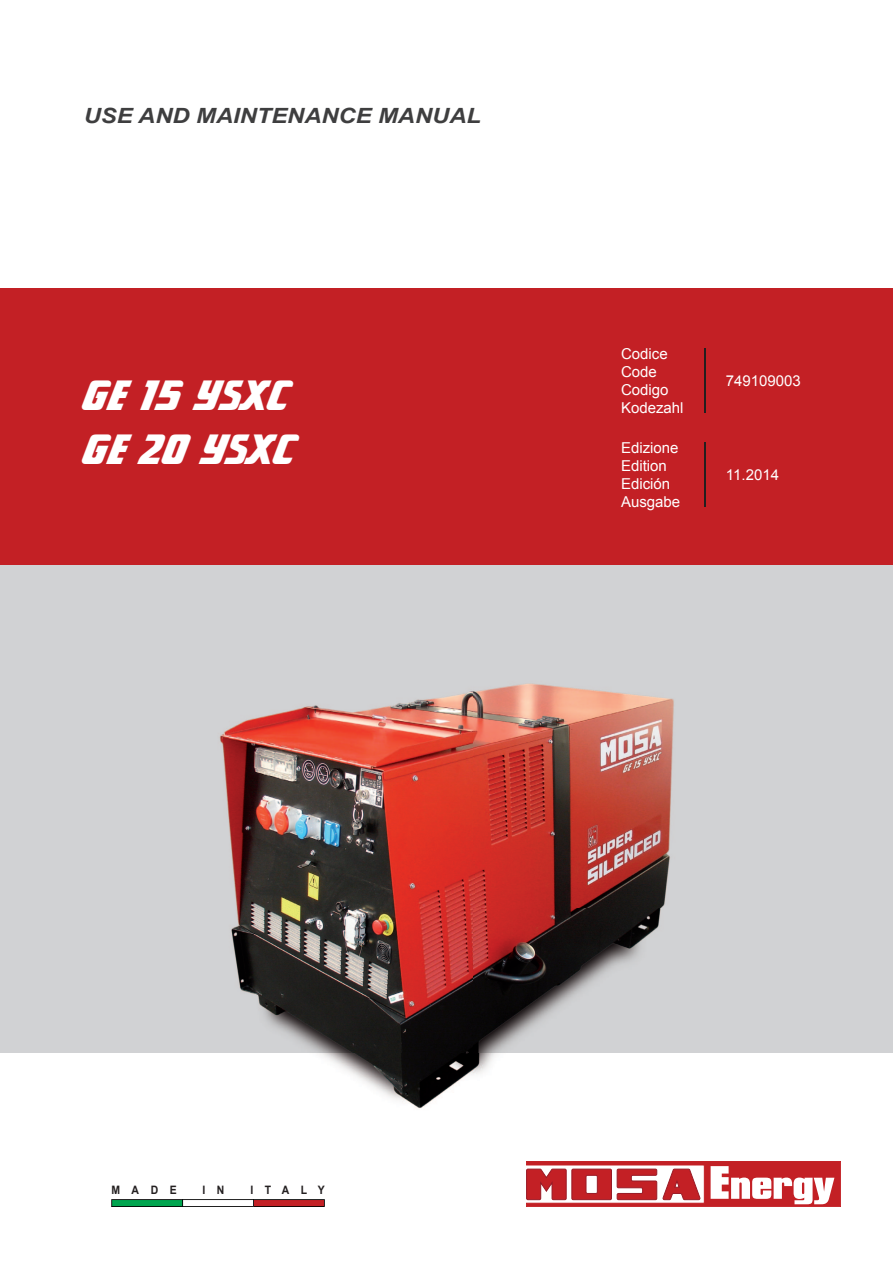
<style>
.page{position:relative;width:893px;height:1263px;background:#fff}
.page>*{position:absolute;margin:0;border:0;box-sizing:border-box;transform-origin:0 0}
.t1{font:800 45px/54px "Sonic Cut Thru BT";color:#fff;scale:.84 1}
.t2{font:italic 700 21px "Arial";color:#3e3e3f;scale:1.13 1}
.t3{font:15px/18px "Arial";color:#fff}
.t4{font:700 11.55px "Arial";letter-spacing:1.1em;color:#231f20;scale:.9 1}
</style>
<div class="page">
<div style="left:0;top:288px;width:893px;height:278px;background:#c32025"></div>
<div style="left:0;top:565px;width:893px;height:487px;background:#d1d2d4"></div>
<svg style="left:111px;top:1199px;width:214px;height:8px"></svg>
<hr style="left:704px;top:348px;width:2px;height:65px;background:#231f20">
<hr style="left:704px;top:442px;width:2px;height:65px;background:#231f20">
<svg style="left:526px;top:1161px;width:315px;height:46px"></svg>
<img style="left:206px;top:683px;width:482px;height:426px">
<h2 class="t2" style="left:84px;top:102px;width:353px">USE AND MAINTENANCE MANUAL</h2>
<h1 class="t1" style="left:84px;top:367px;width:255px">GE 15 YSXC<br>GE 20 YSXC</h1>
<p class="t3" style="left:621px;top:345px;width:64px">Codice<br>Code<br>Codigo<br>Kodezahl</p>
<p class="t3" style="left:621px;top:438px;width:61px">Edizione<br>Edition<br>Edición<br>Ausgabe</p>
<p class="t3" style="left:726px;top:372px;width:77px">749109003</p>
<p class="t3" style="left:726px;top:465px;width:55px">11.2014</p>
<p class="t4" style="left:111px;top:1182px;width:74px">MADE</p>
<p class="t4" style="left:203px;top:1182px;width:26px">I N</p>
<p class="t4" style="left:250px;top:1182px;width:84px">ITALY</p>
</div>
